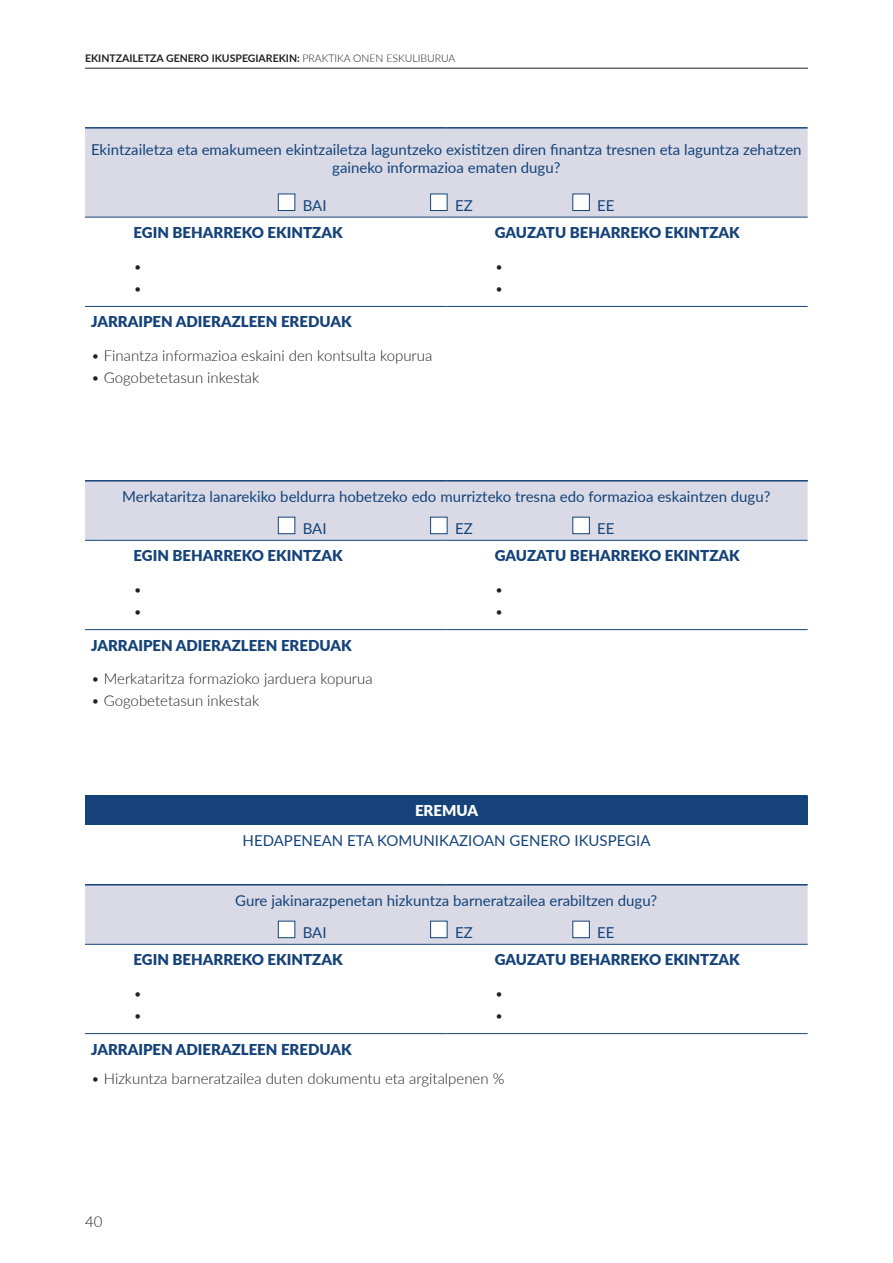
<style>
.page{position:relative;width:893px;height:1263px;background:#fff}
.page>*{position:absolute;margin:0;border:0;box-sizing:border-box;transform-origin:0 0}
.t1{font:15px/32.2px "Lato";color:#154379}
.t2{font:900 15px "Lato";color:#154379}
.t3{font:300 15px/22.2px "Lato";color:#231f20}
.t4{font:900 15px "Lato";color:#fff}
.t5{font:700 10.5px "Lato";color:#231f20}
.s1{font-weight:300}
</style>
<div class="page">
<hr style="left:85px;top:68px;width:723px;height:1px;background:#231f20">
<svg style="left:85px;top:129px;width:723px;height:177px"></svg>
<svg style="left:85px;top:481px;width:723px;height:554px"></svg>
<div style="left:85px;top:795px;width:723px;height:30px;background:#154379"></div>
<hr style="left:85px;top:217px;width:361px;height:1px;background:#154379">
<hr style="left:446px;top:217px;width:362px;height:1px;background:#154379">
<hr style="left:85px;top:540px;width:361px;height:1px;background:#154379">
<hr style="left:446px;top:540px;width:362px;height:1px;background:#154379">
<hr style="left:85px;top:944px;width:361px;height:1px;background:#154379">
<hr style="left:446px;top:944px;width:362px;height:1px;background:#154379">
<hr style="left:85px;top:306px;width:361px;height:1px;background:#154379">
<hr style="left:446px;top:306px;width:362px;height:1px;background:#154379">
<hr style="left:85px;top:629px;width:361px;height:1px;background:#154379">
<hr style="left:446px;top:629px;width:362px;height:1px;background:#154379">
<hr style="left:85px;top:1033px;width:361px;height:1px;background:#154379">
<hr style="left:446px;top:1033px;width:362px;height:1px;background:#154379">
<hr style="left:807px;top:719px;width:1px;height:76px;background:#fff">
<hr style="left:85px;top:127px;width:361px;height:2px;background:#154379">
<hr style="left:446px;top:127px;width:362px;height:2px;background:#154379">
<hr style="left:85px;top:480px;width:361px;height:1px;background:#154379">
<hr style="left:446px;top:480px;width:362px;height:1px;background:#154379">
<hr style="left:85px;top:884px;width:361px;height:1px;background:#154379">
<hr style="left:446px;top:884px;width:362px;height:1px;background:#154379">
<div style="left:278px;top:194px;width:17px;height:17px;background:#fff;border:1px solid #154379"></div>
<div style="left:430px;top:194px;width:17px;height:17px;background:#fff;border:1px solid #154379"></div>
<div style="left:573px;top:194px;width:17px;height:17px;background:#fff;border:1px solid #154379"></div>
<div style="left:278px;top:517px;width:17px;height:17px;background:#fff;border:1px solid #154379"></div>
<div style="left:430px;top:517px;width:17px;height:17px;background:#fff;border:1px solid #154379"></div>
<div style="left:573px;top:517px;width:17px;height:17px;background:#fff;border:1px solid #154379"></div>
<div style="left:278px;top:921px;width:17px;height:17px;background:#fff;border:1px solid #154379"></div>
<div style="left:430px;top:921px;width:17px;height:17px;background:#fff;border:1px solid #154379"></div>
<div style="left:573px;top:921px;width:17px;height:17px;background:#fff;border:1px solid #154379"></div>
<p class="t5" style="left:85px;top:50px;width:372px">EKINTZAILETZA GENERO IKUSPEGIAREKIN: <span class="s1">PRAKTIKA ONEN ESKULIBURUA</span></p>
<p class="t1" style="left:91px;top:140px;width:712px;line-height:18px;text-align:center">Ekintzailetza eta emakumeen ekintzailetza laguntzeko existitzen diren finantza tresnen eta laguntza zehatzen gaineko informazioa ematen dugu?</p>
<p class="t1" style="left:303px;top:189px;width:25px">BAI</p>
<p class="t1" style="left:455px;top:189px;width:19px">EZ</p>
<p class="t1" style="left:597px;top:189px;width:19px">EE</p>
<p class="t2" style="left:134px;top:221px;width:211px">EGIN BEHARREKO EKINTZAK</p>
<p class="t2" style="left:495px;top:221px;width:246px">GAUZATU BEHARREKO EKINTZAK</p>
<p class="t3" style="left:134px;top:255px;width:10px">• •</p>
<p class="t3" style="left:495px;top:255px;width:10px">• •</p>
<p class="t2" style="left:91px;top:311px;width:262px">JARRAIPEN ADIERAZLEEN EREDUAK</p>
<p class="t3" style="left:91px;top:344px;width:343px">• Finantza informazioa eskaini den kontsulta kopurua</p>
<p class="t3" style="left:91px;top:366px;width:170px">• Gogobetetasun inkestak</p>
<p class="t1" style="left:303px;top:479px;width:469px;text-indent:-180px">Merkataritza lanarekiko beldurra hobetzeko edo murrizteko tresna edo formazioa eskaintzen dugu?<br>BAI</p>
<p class="t1" style="left:455px;top:512px;width:19px">EZ</p>
<p class="t1" style="left:597px;top:512px;width:19px">EE</p>
<p class="t2" style="left:134px;top:544px;width:211px">EGIN BEHARREKO EKINTZAK</p>
<p class="t2" style="left:495px;top:544px;width:246px">GAUZATU BEHARREKO EKINTZAK</p>
<p class="t3" style="left:134px;top:578px;width:10px">• •</p>
<p class="t3" style="left:495px;top:578px;width:10px">• •</p>
<p class="t2" style="left:91px;top:634px;width:262px">JARRAIPEN ADIERAZLEEN EREDUAK</p>
<p class="t3" style="left:91px;top:667px;width:283px">• Merkataritza formazioko jarduera kopurua</p>
<p class="t3" style="left:91px;top:689px;width:170px">• Gogobetetasun inkestak</p>
<p class="t4" style="left:415px;top:800px;width:65px">EREMUA</p>
<p class="t1" style="left:243px;top:824px;width:409px">HEDAPENEAN ETA KOMUNIKAZIOAN GENERO IKUSPEGIA</p>
<p class="t1" style="left:303px;top:883px;width:356px;text-indent:-67px">Gure jakinarazpenetan hizkuntza barneratzailea erabiltzen dugu?<br>BAI</p>
<p class="t1" style="left:455px;top:916px;width:19px">EZ</p>
<p class="t1" style="left:597px;top:916px;width:19px">EE</p>
<p class="t2" style="left:134px;top:948px;width:211px">EGIN BEHARREKO EKINTZAK</p>
<p class="t2" style="left:495px;top:948px;width:246px">GAUZATU BEHARREKO EKINTZAK</p>
<p class="t3" style="left:134px;top:982px;width:10px">• •</p>
<p class="t3" style="left:495px;top:982px;width:10px">• •</p>
<p class="t2" style="left:91px;top:1038px;width:262px">JARRAIPEN ADIERAZLEEN EREDUAK</p>
<p class="t3" style="left:91px;top:1067px;width:415px">• Hizkuntza barneratzailea duten dokumentu eta argitalpenen %</p>
<p class="t3" style="left:85px;top:1210px;width:19px">40</p>
</div>
